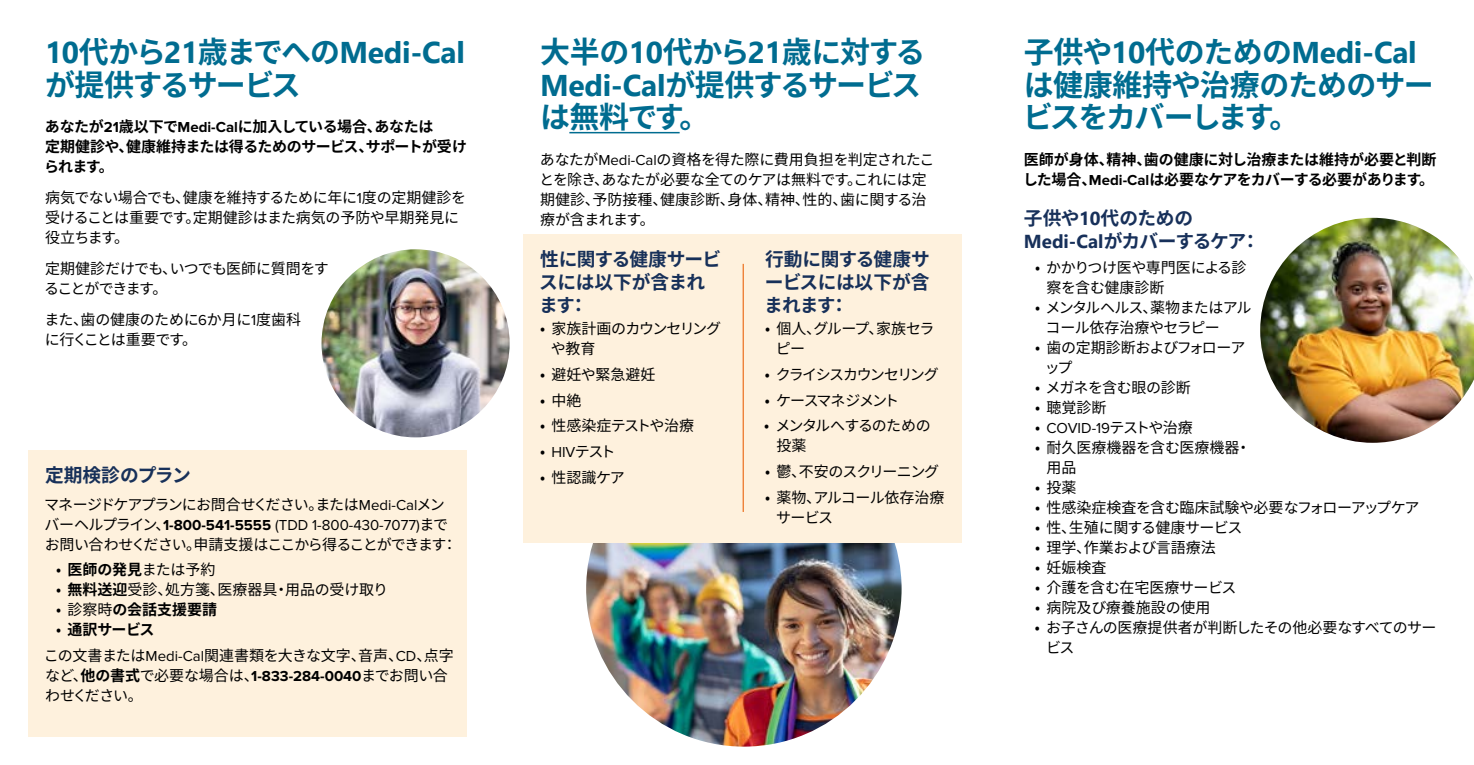
<style>
.page{position:relative;width:1474px;height:765px;background:#fff}
.page>*{position:absolute;margin:0;border:0;box-sizing:border-box;transform-origin:0 0}
.t1{font:700 30px/32.5px "Noto Sans CJ Kjp";letter-spacing:-.045em;color:#006c90}
.t2{font:700 18.75px/23px "Noto Sans CJ Kjp";letter-spacing:-.03em;color:#173059}
.t3{font:700 18.75px/23px "Noto Sans CJ Kjp";letter-spacing:-.035em;color:#17305a}
.t4{font:700 18.75px "Noto Sans CJ Kjp";color:#173059}
.t5{font:15px/20px "Noto Sans CJ Kjp";letter-spacing:-.025em;color:#000}
.t6{font:700 15px/20px "Noto Sans CJ Kjp";letter-spacing:-.02em;color:#000}
.t7{font:15px/20px "Noto Sans CJ Kjp";letter-spacing:-.07em;color:#000}
.t8{font:15px/20px "Noto Sans CJ Kjp";letter-spacing:-.045em;color:#000}
.t9{font:15px/20px "Noto Sans CJ Kjp";color:#000}
.t10{font:15px "Proxima Nova";color:#000}
.t11{font:15px "Noto Sans CJ Kjp";letter-spacing:-.1em;color:#000}
.t12{font:15px "Noto Sans CJ Kjp";letter-spacing:-.075em;color:#000}
.t13{font:700 15px "Noto Sans CJ Kjp";color:#000}
.t14{font:15px "Noto Sans CJ Kjp";letter-spacing:-.095em;color:#000}
.s1{font-family:"Segoe UI"}
.s2{font-family:"Proxima Nova"}
.s3{font-family:"Proxima Nova";font-weight:700}
.s4{font-weight:700}
.s5{font-weight:400}
.s6{font-family:"Noto Sans CJ Kjp"}
</style>
<div class="page">
<img style="left:586px;top:542px;width:315px;height:205px">
<div style="left:523px;top:234px;width:439px;height:308px;background:#fef1dd"></div>
<hr style="left:742px;top:264px;width:2px;height:248px;background:#ec7424">
<div style="left:28px;top:450px;width:439px;height:286px;background:#fef1dd"></div>
<hr style="left:569px;top:132px;width:111px;height:1px;background:#006c90">
<img style="left:321px;top:249px;width:189px;height:188px;border-radius:94px">
<img style="left:1260px;top:218px;width:214px;height:225px">
<h2 class="t1" style="left:45px;top:37px;width:421px"><span class="s1">10</span>代から<span class="s1">21</span>歳までへの<span class="s1">Medi-Cal</span>が提供するサービス</h2>
<p class="t6" style="left:44px;top:117px;width:425px">あなたが<span class="s2">21</span>歳以下で<span class="s2">Medi-Cal</span>に加入している場合、あなたは<br>定期健診や、健康維持または得るためのサービス、サポートが受けられます。</p>
<p class="t5" style="left:45px;top:188px;width:423px">病気でない場合でも、健康を維持するために年に<span class="s2">1</span>度の定期健診を受けることは重要です。定期健診はまた病気の予防や早期発見に役立ちます。</p>
<p class="t8" style="left:44px;top:259px;width:286px">定期健診だけでも、いつでも医師に質問をすることができます。</p>
<p class="t5" style="left:45px;top:310px;width:258px">また、歯の健康のために<span class="s2">6</span>か月に<span class="s2">1</span>度歯科に行くことは重要です。</p>
<h2 class="t4" style="left:45px;top:464px;width:147px">定期検診のプラン</h2>
<p class="t7" style="left:44px;top:495px;width:414px">マネージドケアプランにお問合せください。または<span class="s2">Medi-Cal</span>メンバーヘルプライン、<span class="s3">1-800-541-5555</span> <span class="s2">(TDD 1-800-430-7077)</span>までお問い合わせください。申請支援はここから得ることができます：</p>
<p class="t5" style="left:56px;top:560px;width:161px">• <span class="s4">医師の発見</span>または予約</p>
<p class="t9" style="left:56px;top:580px;width:333px">• <span class="s4">無料送迎</span>受診、処方箋、医療器具・用品の受け取り</p>
<p class="t13" style="left:56px;top:601px;width:163px"><span class="s5">• 診察時</span>の会話支援要請</p>
<p class="t6" style="left:56px;top:620px;width:100px"><span class="s5">•</span> 通訳サービス</p>
<p class="t5" style="left:44px;top:646px;width:411px">この文書または<span class="s2">Medi-Cal</span>関連書類を大きな文字、音声、<span class="s2">CD</span>、点字など、<span class="s4">他の書式</span>で必要な場合は、<span class="s3">1-833-284-0040</span>までお問い合わせください。</p>
<h2 class="t1" style="left:540px;top:37px;width:387px">大半の<span class="s1">10</span>代から<span class="s1">21</span>歳に対する<br><span class="s1">Medi-Cal</span>が提供するサービスは無料です。</h2>
<p class="t5" style="left:540px;top:150px;width:396px">あなたが<span class="s2">Medi-Cal</span>の資格を得た際に費用負担を判定されたことを除き、あなたが必要な全てのケアは無料です。これには定期健診、予防接種、健康診断、身体、精神、性的、歯に関する治療が含まれます。</p>
<h3 class="t2" style="left:539px;top:248px;width:184px">性に関する健康サービスには以下が含まれます：</h3>
<p class="t8" style="left:551px;top:319px;width:172px;text-indent:-11px">• 家族計画のカウンセリングや教育</p>
<p class="t9" style="left:540px;top:365px;width:117px">• 避妊や緊急避妊</p>
<p class="t5" style="left:540px;top:391px;width:43px">• 中絶</p>
<p class="t5" style="left:540px;top:416px;width:155px">• 性感染症テストや治療</p>
<p class="t5" style="left:540px;top:442px;width:77px">• <span class="s2">HIV</span>テスト</p>
<p class="t5" style="left:540px;top:467px;width:86px">• 性認識ケア</p>
<h3 class="t2" style="left:764px;top:248px;width:167px;text-align:justify">行動に関する健康サービスには以下が含まれます：</h3>
<p class="t5" style="left:776px;top:319px;width:160px;text-indent:-11px">• 個人、グループ、家族セラピー</p>
<p class="t11" style="left:765px;top:366px;width:176px">• クライシスカウンセリング</p>
<p class="t14" style="left:765px;top:392px;width:136px">• ケースマネジメント</p>
<p class="t8" style="left:776px;top:416px;width:156px;text-indent:-12px">• メンタルへするのための投薬</p>
<p class="t12" style="left:765px;top:463px;width:176px">• 鬱、不安のスクリーニング</p>
<p class="t5" style="left:776px;top:487px;width:170px;text-indent:-11px">• 薬物、アルコール依存治療サービス</p>
<h2 class="t1" style="left:1023px;top:37px;width:412px">子供や<span class="s1">10</span>代のための<span class="s1">Medi-Cal</span>は健康維持や治療のためのサービスをカバーします。</h2>
<p class="t6" style="left:1023px;top:150px;width:415px">医師が身体、精神、歯の健康に対し治療または維持が必要と判断した場合、<span class="s2">Medi-Cal</span>は必要なケアをカバーする必要があります。</p>
<p class="t3" style="left:1024px;top:207px;width:237px">子供や<span class="s1">10</span>代のための<br><span class="s1">Medi-Cal</span>がカバーするケア：</p>
<p class="t5" style="left:1046px;top:258px;width:202px;text-indent:-11px">• かかりつけ医や専門医による診察を含む健康診断</p>
<p class="t5" style="left:1045px;top:298px;width:207px;text-indent:-10px">• メンタルヘルス、薬物またはアルコール依存治療やセラピー</p>
<p class="t8" style="left:1045px;top:338px;width:202px;text-indent:-10px">• 歯の定期診断およびフォローアップ</p>
<p class="t5" style="left:1035px;top:378px;width:157px">• メガネを含む眼の診断</p>
<p class="t5" style="left:1035px;top:398px;width:73px">• 聴覚診断</p>
<p class="t10" style="left:1035px;top:420px;width:159px"><span class="s6">•</span> COVID-19<span class="s6">テストや治療</span></p>
<p class="t9" style="left:1046px;top:438px;width:206px;text-indent:-11px">• 耐久医療機器を含む医療機器・用品</p>
<p class="t5" style="left:1035px;top:478px;width:43px">• 投薬</p>
<p class="t5" style="left:1035px;top:498px;width:386px">• 性感染症検査を含む臨床試験や必要なフォローアップケア</p>
<p class="t5" style="left:1035px;top:518px;width:209px">• 性、生殖に関する健康サービス</p>
<p class="t9" style="left:1035px;top:538px;width:182px">• 理学、作業および言語療法</p>
<p class="t5" style="left:1035px;top:558px;width:73px">• 妊娠検査</p>
<p class="t5" style="left:1035px;top:578px;width:203px">• 介護を含む在宅医療サービス</p>
<p class="t9" style="left:1035px;top:598px;width:177px">• 病院及び療養施設の使用</p>
<p class="t5" style="left:1046px;top:618px;width:392px;text-indent:-11px">• お子さんの医療提供者が判断したその他必要なすべてのサービス</p>
</div>
